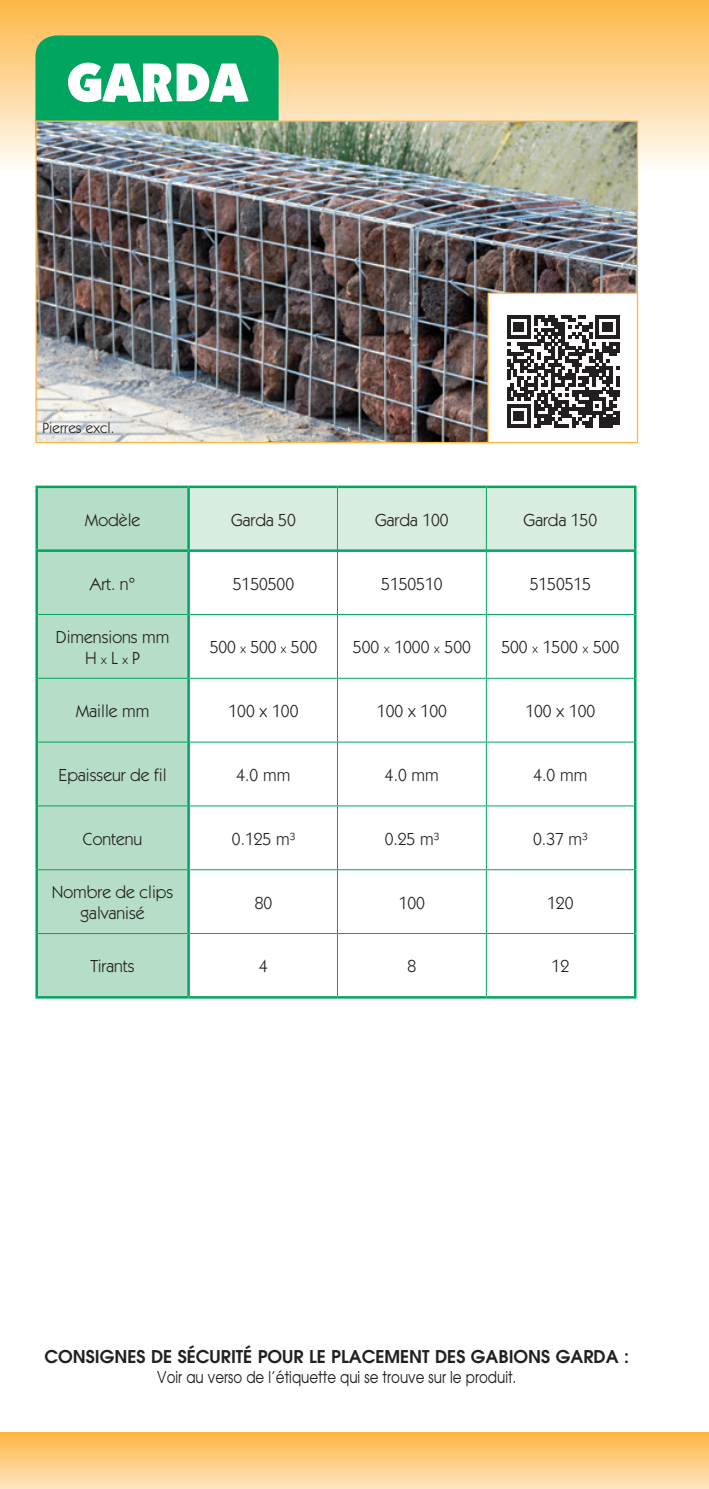
<style>
.page{position:relative;width:709px;height:1489px;background:#fff}
.page>*{position:absolute;margin:0;border:0;box-sizing:border-box;transform-origin:0 0}
.t1{font:900 55px "Itc Kabel";color:#fff}
.t2{font:17.5px/21px "Itc Kabel";color:#231f20;text-align:center}
.t3{font:600 17.5px "Avant Garde";color:#231f20}
.t4{font:16.25px "Avant Garde";color:#231f20;scale:.83 1}
.t5{font:15px "Itc Kabel";color:#231f20}
.s1{font-size:12.5px}
</style>
<div class="page">
<div style="left:0;top:0;width:709px;height:170px;background:linear-gradient(to bottom,#feb747,#fcf8f1)"></div>
<div style="left:0;top:1431px;width:709px;height:57px;background:linear-gradient(to bottom,#fcb43d,#ffe4c0)"></div>
<div style="left:35px;top:35px;width:244px;height:122px;background:#00a65f;border-radius:21px"></div>
<img style="left:37px;top:122px;width:599px;height:319px">
<div style="left:488px;top:293px;width:149px;height:149px;background:#fff"></div>
<svg style="left:507px;top:315px;width:112px;height:113px"></svg>
<div style="left:487px;top:292px;width:151px;height:151px;border:1px solid #fdb945"></div>
<div style="left:38px;top:488px;width:149px;height:508px;background:#b6ddc7"></div>
<div style="left:190px;top:488px;width:444px;height:61px;background:#d8ede0"></div>
<svg style="left:190px;top:552px;width:444px;height:444px"></svg>
<hr style="left:189px;top:549px;width:148px;height:3px;background:#00a65f">
<hr style="left:338px;top:549px;width:148px;height:3px;background:#00a65f">
<hr style="left:487px;top:549px;width:149px;height:3px;background:#00a65f">
<hr style="left:35px;top:549px;width:154px;height:3px;background:#00a65f">
<hr style="left:337px;top:488px;width:1px;height:62px;background:#00a65f">
<hr style="left:486px;top:488px;width:1px;height:62px;background:#00a65f">
<hr style="left:337px;top:550px;width:1px;height:64px;background:#00a65f">
<hr style="left:486px;top:550px;width:1px;height:64px;background:#00a65f">
<hr style="left:38px;top:614px;width:149px;height:1px;background:#00a65f">
<hr style="left:190px;top:614px;width:147px;height:1px;background:#00a65f">
<hr style="left:337px;top:614px;width:149px;height:1px;background:#00a65f">
<hr style="left:337px;top:615px;width:1px;height:63px;background:#00a65f">
<hr style="left:486px;top:614px;width:148px;height:1px;background:#00a65f">
<hr style="left:486px;top:615px;width:1px;height:63px;background:#00a65f">
<hr style="left:38px;top:678px;width:149px;height:1px;background:#00a65f">
<hr style="left:190px;top:678px;width:147px;height:1px;background:#00a65f">
<hr style="left:337px;top:678px;width:149px;height:1px;background:#00a65f">
<hr style="left:337px;top:678px;width:1px;height:63px;background:#00a65f">
<hr style="left:486px;top:678px;width:148px;height:1px;background:#00a65f">
<hr style="left:486px;top:678px;width:1px;height:63px;background:#00a65f">
<hr style="left:38px;top:741px;width:149px;height:1px;background:#00a65f">
<hr style="left:190px;top:741px;width:147px;height:1px;background:#00a65f">
<hr style="left:337px;top:741px;width:149px;height:1px;background:#00a65f">
<hr style="left:337px;top:742px;width:1px;height:63px;background:#00a65f">
<hr style="left:486px;top:741px;width:148px;height:1px;background:#00a65f">
<hr style="left:486px;top:742px;width:1px;height:63px;background:#00a65f">
<hr style="left:38px;top:805px;width:149px;height:1px;background:#00a65f">
<hr style="left:190px;top:805px;width:147px;height:1px;background:#00a65f">
<hr style="left:337px;top:805px;width:149px;height:1px;background:#00a65f">
<hr style="left:337px;top:806px;width:1px;height:63px;background:#00a65f">
<hr style="left:486px;top:805px;width:148px;height:1px;background:#00a65f">
<hr style="left:486px;top:806px;width:1px;height:63px;background:#00a65f">
<hr style="left:38px;top:869px;width:149px;height:1px;background:#00a65f">
<hr style="left:190px;top:869px;width:147px;height:1px;background:#00a65f">
<hr style="left:337px;top:869px;width:149px;height:1px;background:#00a65f">
<hr style="left:337px;top:870px;width:1px;height:63px;background:#00a65f">
<hr style="left:486px;top:869px;width:148px;height:1px;background:#00a65f">
<hr style="left:486px;top:870px;width:1px;height:63px;background:#00a65f">
<hr style="left:38px;top:933px;width:149px;height:1px;background:#00a65f">
<hr style="left:190px;top:933px;width:147px;height:1px;background:#00a65f">
<hr style="left:337px;top:933px;width:149px;height:1px;background:#00a65f">
<hr style="left:337px;top:933px;width:1px;height:63px;background:#00a65f">
<hr style="left:486px;top:933px;width:148px;height:1px;background:#00a65f">
<hr style="left:486px;top:933px;width:1px;height:63px;background:#00a65f">
<hr style="left:634px;top:488px;width:2px;height:61px;background:#00a65f">
<hr style="left:634px;top:552px;width:2px;height:62px;background:#00a65f">
<hr style="left:634px;top:614px;width:2px;height:64px;background:#00a65f">
<hr style="left:634px;top:678px;width:2px;height:64px;background:#00a65f">
<hr style="left:634px;top:742px;width:2px;height:63px;background:#00a65f">
<hr style="left:634px;top:805px;width:2px;height:64px;background:#00a65f">
<hr style="left:634px;top:869px;width:2px;height:64px;background:#00a65f">
<hr style="left:634px;top:933px;width:2px;height:63px;background:#00a65f">
<hr style="left:187px;top:488px;width:3px;height:61px;background:#00a65f">
<hr style="left:187px;top:552px;width:3px;height:62px;background:#00a65f">
<hr style="left:187px;top:614px;width:3px;height:64px;background:#00a65f">
<hr style="left:187px;top:678px;width:3px;height:64px;background:#00a65f">
<hr style="left:187px;top:742px;width:3px;height:63px;background:#00a65f">
<hr style="left:187px;top:805px;width:3px;height:64px;background:#00a65f">
<hr style="left:187px;top:869px;width:3px;height:64px;background:#00a65f">
<hr style="left:187px;top:933px;width:3px;height:63px;background:#00a65f">
<hr style="left:35px;top:485px;width:154px;height:3px;background:#00a65f">
<hr style="left:35px;top:488px;width:3px;height:61px;background:#00a65f">
<hr style="left:189px;top:485px;width:148px;height:3px;background:#00a65f">
<hr style="left:337px;top:485px;width:149px;height:3px;background:#00a65f">
<hr style="left:486px;top:485px;width:150px;height:3px;background:#00a65f">
<hr style="left:35px;top:552px;width:3px;height:62px;background:#00a65f">
<hr style="left:35px;top:614px;width:3px;height:64px;background:#00a65f">
<hr style="left:35px;top:678px;width:3px;height:64px;background:#00a65f">
<hr style="left:35px;top:742px;width:3px;height:63px;background:#00a65f">
<hr style="left:35px;top:805px;width:3px;height:64px;background:#00a65f">
<hr style="left:35px;top:869px;width:3px;height:64px;background:#00a65f">
<hr style="left:35px;top:933px;width:3px;height:63px;background:#00a65f">
<hr style="left:35px;top:996px;width:154px;height:2px;background:#00a65f">
<hr style="left:189px;top:996px;width:148px;height:2px;background:#00a65f">
<hr style="left:337px;top:996px;width:149px;height:2px;background:#00a65f">
<hr style="left:486px;top:996px;width:150px;height:2px;background:#00a65f">
<h1 class="t1" style="left:67px;top:48px;width:182px">GARDA</h1>
<p class="t5" style="left:43px;top:419px;width:74px">Pierres excl.</p>
<p class="t2" style="left:85px;top:509px;width:57px">Modèle</p>
<p class="t2" style="left:231px;top:509px;width:66px">Garda 50</p>
<p class="t2" style="left:375px;top:509px;width:75px">Garda 100</p>
<p class="t2" style="left:523px;top:509px;width:75px">Garda 150</p>
<p class="t2" style="left:90px;top:573px;width:47px">Art. n°</p>
<p class="t2" style="left:233px;top:573px;width:63px">5150500</p>
<p class="t2" style="left:381px;top:573px;width:63px">5150510</p>
<p class="t2" style="left:529px;top:573px;width:63px">5150515</p>
<p class="t2" style="left:56px;top:626px;width:115px">Dimensions mm<br>H <span class="s1">x</span> L <span class="s1">x</span> P</p>
<p class="t2" style="left:210px;top:636px;width:109px">500 <span class="s1">x</span> 500 <span class="s1">x</span> 500</p>
<p class="t2" style="left:353px;top:636px;width:119px">500 <span class="s1">x</span> 1000 <span class="s1">x</span> 500</p>
<p class="t2" style="left:501px;top:636px;width:119px">500 <span class="s1">x</span> 1500 <span class="s1">x</span> 500</p>
<p class="t2" style="left:76px;top:700px;width:75px">Maille mm</p>
<p class="t2" style="left:228px;top:700px;width:71px">100 x 100</p>
<p class="t2" style="left:377px;top:700px;width:71px">100 x 100</p>
<p class="t2" style="left:525px;top:700px;width:71px">100 x 100</p>
<p class="t2" style="left:59px;top:764px;width:109px">Epaisseur de fil</p>
<p class="t2" style="left:236px;top:764px;width:55px">4.0 mm</p>
<p class="t2" style="left:385px;top:764px;width:55px">4.0 mm</p>
<p class="t2" style="left:533px;top:764px;width:55px">4.0 mm</p>
<p class="t2" style="left:83px;top:828px;width:61px">Contenu</p>
<p class="t2" style="left:232px;top:828px;width:65px">0.125 m³</p>
<p class="t2" style="left:385px;top:828px;width:56px">0.25 m³</p>
<p class="t2" style="left:533px;top:828px;width:56px">0.37 m³</p>
<p class="t2" style="left:52px;top:881px;width:123px">Nombre de clips galvanisé</p>
<p class="t2" style="left:255px;top:891px;width:19px">80</p>
<p class="t2" style="left:399px;top:891px;width:28px">100</p>
<p class="t2" style="left:547px;top:891px;width:28px">120</p>
<p class="t2" style="left:91px;top:955px;width:46px">Tirants</p>
<p class="t2" style="left:259px;top:955px;width:10px">4</p>
<p class="t2" style="left:407px;top:955px;width:10px">8</p>
<p class="t2" style="left:551px;top:955px;width:19px">12</p>
<p class="t3" style="left:44px;top:1345px;width:586px">CONSIGNES DE SÉCURITÉ POUR LE PLACEMENT DES GABIONS GARDA :</p>
<p class="t4" style="left:157px;top:1366px;width:434px">Voir au verso de l’étiquette qui se trouve sur le produit.</p>
</div>
